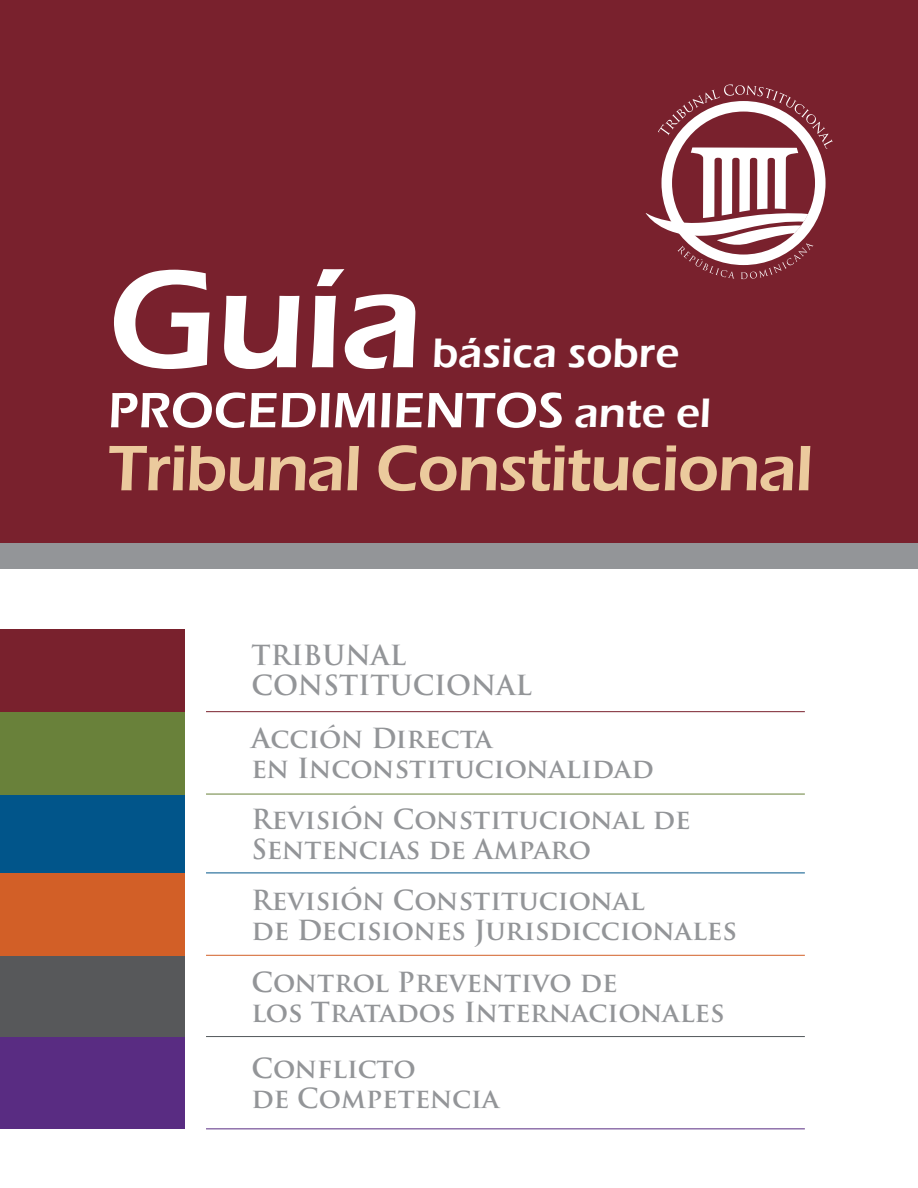
<style>
.page{position:relative;width:918px;height:1188px;background:#fff}
.page>*{position:absolute;margin:0;border:0;box-sizing:border-box;transform-origin:0 0}
.t1{font:600 144px "Eras ITC";color:#fff}
.t2{font:600 66.6px "Eras ITC";letter-spacing:-.02em;color:#ebca9d}
.t3{font:600 51.6px "Eras ITC";color:#fff}
.t4{font:600 42.3px "Eras ITC";color:#fff}
.t5{font:700 27px "Trajan Pro";color:#939598}
.s1{font-size:42.3px}
</style>
<div class="page">
<div style="left:0;top:0;width:918px;height:568px;background:#939598"></div>
<div style="left:0;top:0;width:918px;height:542px;background:#79212d"></div>
<hr style="left:206px;top:711px;width:599px;height:1px;background:#79212d">
<hr style="left:206px;top:794px;width:599px;height:1px;background:#69813a">
<hr style="left:206px;top:872px;width:599px;height:1px;background:#01558a">
<hr style="left:206px;top:955px;width:599px;height:1px;background:#d25f27">
<hr style="left:206px;top:1036px;width:599px;height:1px;background:#52575a">
<hr style="left:206px;top:1128px;width:599px;height:1px;background:#592c82">
<div style="left:0;top:1036px;width:184px;height:93px;background:#592c82"></div>
<div style="left:0;top:955px;width:184px;height:82px;background:#57585a"></div>
<div style="left:0;top:793px;width:184px;height:83px;background:#01558a"></div>
<div style="left:0;top:873px;width:184px;height:83px;background:#d25f27"></div>
<div style="left:0;top:712px;width:184px;height:82px;background:#69813a"></div>
<div style="left:0;top:630px;width:184px;height:82px;background:#79212d"></div>
<svg style="left:646px;top:84px;width:187px;height:195px"></svg>
<p class="t1" style="left:108px;top:238px;width:317px">Guía</p>
<p class="t4" style="left:432px;top:329px;width:248px">básica sobre</p>
<p class="t3" style="left:108px;top:381px;width:605px">PROCEDIMIENTOS <span class="s1">ante el</span></p>
<p class="t2" style="left:108px;top:430px;width:707px">Tribunal Constitucional</p>
<p class="t5" style="left:252px;top:638px;width:156px">TRIBUNAL</p>
<p class="t5" style="left:252px;top:668px;width:282px">CONSTITUCIONAL</p>
<p class="t5" style="left:252px;top:721px;width:242px">Acción Directa</p>
<p class="t5" style="left:252px;top:751px;width:404px">en Inconstitucionalidad</p>
<p class="t5" style="left:252px;top:802px;width:441px">Revisión Constitucional de</p>
<p class="t5" style="left:252px;top:832px;width:341px">Sentencias de Amparo</p>
<p class="t5" style="left:252px;top:884px;width:395px">Revisión Constitucional</p>
<p class="t5" style="left:252px;top:914px;width:487px">de Decisiones Jurisdiccionales</p>
<p class="t5" style="left:252px;top:965px;width:368px">Control Preventivo de</p>
<p class="t5" style="left:252px;top:995px;width:475px">los Tratados Internacionales</p>
<p class="t5" style="left:252px;top:1051px;width:166px">Conflicto</p>
<p class="t5" style="left:252px;top:1081px;width:249px">de Competencia</p>
</div>
